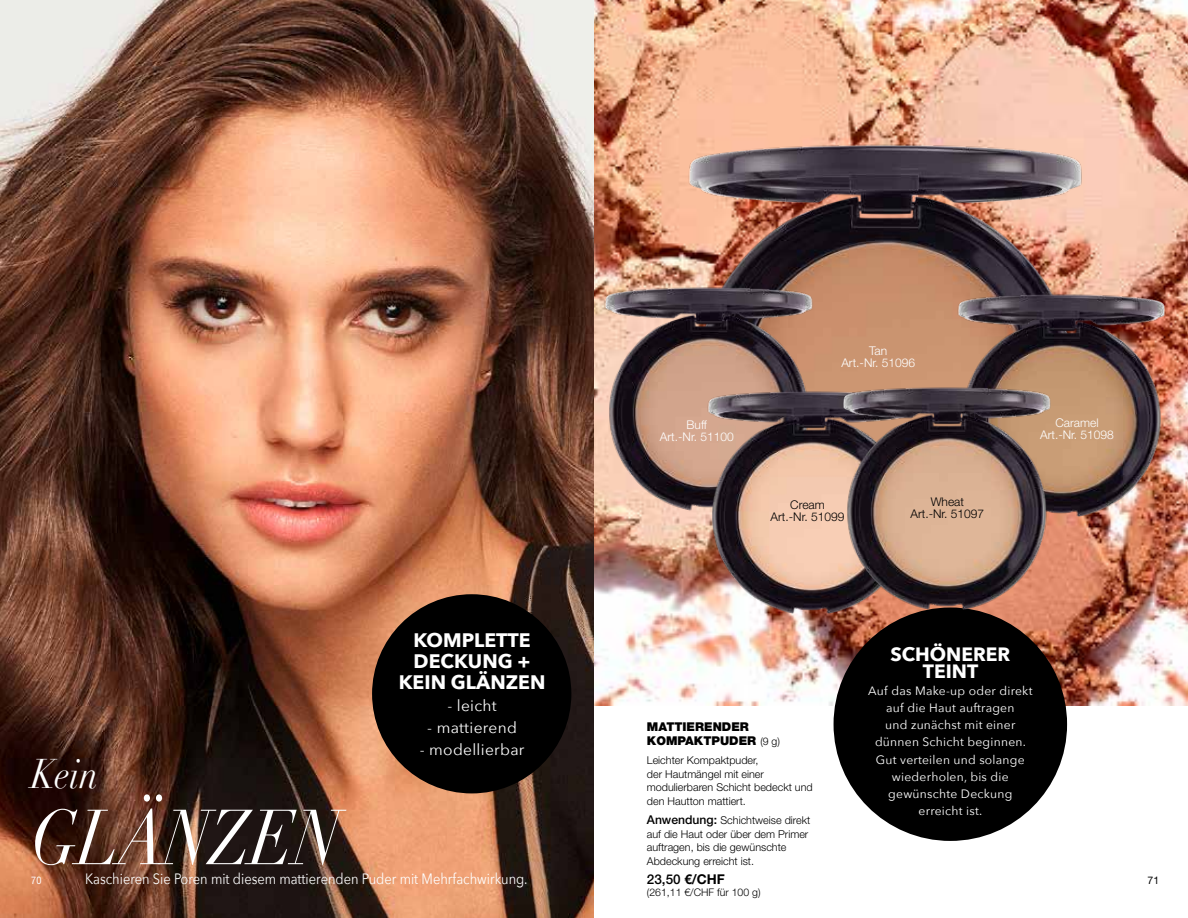
<style>
.page{position:relative;width:1188px;height:918px;background:#fff}
.page>*{position:absolute;margin:0;border:0;box-sizing:border-box;transform-origin:0 0}
.t1{font:italic 76.5px "Didot";letter-spacing:-.02em;color:#fff;scale:.86 1}
.t2{font:italic 40.5px "Didot";color:#fff;scale:.86 1}
.t3{font:700 19.5px/21px "Avenir Next";color:#fff;text-align:center}
.t4{font:700 19.2px/17.2px "Avenir Next";color:#fff;text-align:center}
.t5{font:15.6px "Avenir Next";letter-spacing:.02em;color:#fff}
.t6{font:15px "Avenir Next";color:#fff;scale:.86 1}
.t7{font:500 13.5px "Helvetica Neue LT Std";color:#000}
.t8{font:12.15px/17.1px "Avenir Next";letter-spacing:.02em;color:#fff;text-align:center}
.t9{font:900 12.15px/13.5px "Helvetica Neue LT Std";color:#000}
.t10{font:300 12px/12px "Helvetica Neue LT Std";color:#fff;text-align:center}
.t11{font:300 12px/12px "Helvetica Neue LT Std";color:#000;text-align:center}
.t12{font:300 10.8px/13.5px "Helvetica Neue LT Std";color:#000}
.t13{font:300 10.5px "Helvetica Neue LT Std";color:#000}
.t14{font:10.5px "Helvetica Neue LT Std";color:#fff;scale:.86 1}
.t15{font:10.5px "Helvetica Neue LT Std";color:#000}
.s1{font-weight:300;font-size:10.5px}
.s2{font-weight:500;font-size:12.15px}
.s3{font-weight:700}
</style>
<div class="page">
<img style="left:594px;top:0;width:594px;height:705px">
<img style="left:0;top:0;width:594px;height:918px">
<img style="left:642px;top:113px;width:497px;height:476px">
<div style="left:372px;top:594px;width:199px;height:199px;background:#000;border-radius:50%"></div>
<div style="left:834px;top:608px;width:233px;height:233px;background:#000;border-radius:50%"></div>
<img style="left:580px;top:271px;width:262px;height:251px">
<img style="left:933px;top:278px;width:255px;height:250px">
<img style="left:683px;top:375px;width:213px;height:250px">
<img style="left:818px;top:371px;width:262px;height:250px">
<h3 class="t3" style="left:399px;top:630px;width:148px">KOMPLETTE<br>DECKUNG +<br>KEIN GLÄNZEN</h3>
<h3 class="t5" style="left:447px;top:693px;width:51px">- leicht</h3>
<h3 class="t5" style="left:427px;top:715px;width:91px">- mattierend</h3>
<h3 class="t5" style="left:420px;top:737px;width:106px">- modellierbar</h3>
<h2 class="t2" style="left:31px;top:749px;width:79px">Kein</h2>
<h1 class="t1" style="left:31px;top:791px;width:361px">GLÄNZEN</h1>
<p class="t14" style="left:31px;top:874px;width:13px">70</p>
<h3 class="t6" style="left:85px;top:866px;width:516px">Kaschieren Sie Poren mit diesem mattierenden Puder mit Mehrfachwirkung.</h3>
<p class="t10" style="left:841px;top:345px;width:75px">Tan<br>Art.-Nr. 51096</p>
<p class="t10" style="left:660px;top:418px;width:75px">Buff<br>Art.-Nr. 51100</p>
<p class="t10" style="left:1040px;top:417px;width:75px">Caramel<br>Art.-Nr. 51098</p>
<p class="t11" style="left:771px;top:498px;width:75px">Cream<br>Art.-Nr. 51099</p>
<p class="t11" style="left:911px;top:496px;width:75px">Wheat<br>Art.-Nr. 51097</p>
<p class="t9" style="left:647px;top:720px;width:135px">MATTIERENDER<br>KOMPAKTPUDER <span class="s1">(9 g)</span></p>
<p class="t12" style="left:647px;top:753px;width:167px">Leichter Kompaktpuder,<br>der Hautmängel mit einer modulierbaren Schicht bedeckt und den Hautton mattiert.</p>
<p class="t12" style="left:647px;top:814px;width:165px"><span class="s2">Anwendung:</span> Schichtweise direkt auf die Haut oder über dem Primer auftragen, bis die gewünschte<br>Abdeckung erreicht ist.</p>
<p class="t7" style="left:647px;top:872px;width:80px">23,50 <span class="s3">€/CHF</span></p>
<p class="t13" style="left:647px;top:886px;width:115px">(261,11 €/CHF für 100 g)</p>
<h3 class="t4" style="left:890px;top:645px;width:121px">SCHÖNERER<br>TEINT</h3>
<p class="t8" style="left:868px;top:682px;width:166px">Auf das Make-up oder direkt auf die Haut auftragen<br>und zunächst mit einer dünnen Schicht beginnen.<br>Gut verteilen und solange wiederholen, bis die gewünschte Deckung erreicht ist.</p>
<p class="t15" style="left:1148px;top:874px;width:13px">71</p>
</div>
